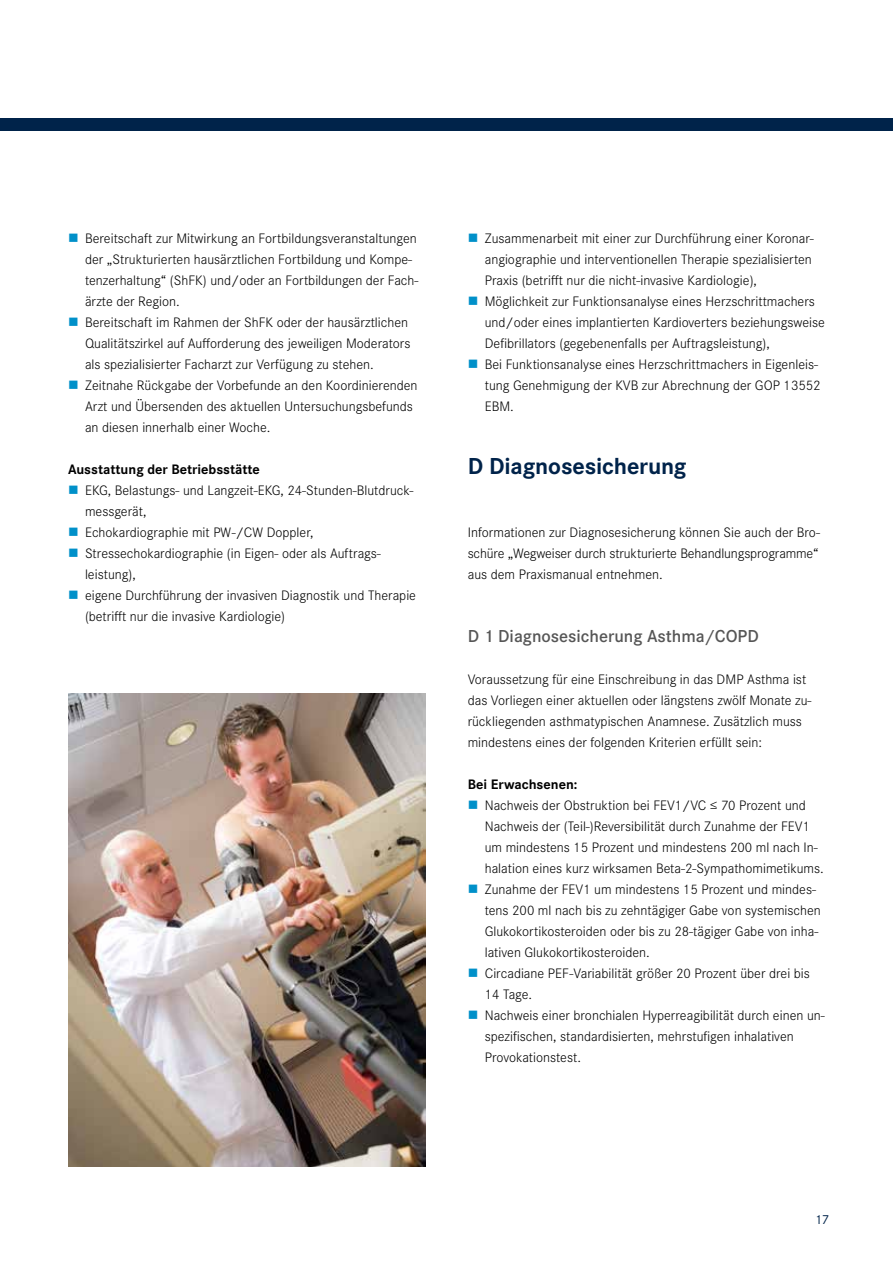
<style>
.page{position:relative;width:893px;height:1263px;background:#fff}
.page>*{position:absolute;margin:0;border:0;box-sizing:border-box;transform-origin:0 0}
.t1{font:700 24px "Corporate S";letter-spacing:-.01em;color:#00234a}
.t2{font:600 18px "Corporate S";color:#565656}
.t3{font:300 14.25px/21px "Corporate S";color:#000}
.t4{font:700 14.25px "Corporate S";color:#000}
.t5{font:13.5px "Corporate S";color:#00234a}
</style>
<div class="page">
<div style="left:0;top:118px;width:893px;height:13px;background:#00234a"></div>
<img style="left:68px;top:693px;width:357px;height:474px">
<p class="t3" style="left:85px;top:227px;width:335px">Bereitschaft zur Mitwirkung an Fortbildungsveranstaltungen der „Strukturierten hausärztlichen Fortbildung und Kompe&shy;tenzerhaltung“ (ShFK) und/oder an Fortbildungen der Fach&shy;ärzte der Region.<br>Bereitschaft im Rahmen der ShFK oder der hausärztlichen Qualitätszirkel auf Aufforderung des jeweiligen Moderators als spezialisierter Facharzt zur Verfügung zu stehen.<br>Zeitnahe Rückgabe der Vorbefunde an den Koordinierenden Arzt und Übersenden des aktuellen Untersuchungsbefunds an diesen innerhalb einer Woche.</p>
<p class="t4" style="left:68px;top:459px;width:193px">Ausstattung der Betriebsstätte</p>
<p class="t3" style="left:85px;top:479px;width:333px">EKG, Belastungs- und Langzeit-EKG, 24-Stunden-Blutdruck&shy;messgerät,<br>Echokardiographie mit PW-/CW Doppler, Stressechokardiographie (in Eigen- oder als Auftrags&shy;leistung),<br>eigene Durchführung der invasiven Diagnostik und Therapie (betrifft nur die invasive Kardiologie)</p>
<p class="t3" style="left:485px;top:227px;width:342px">Zusammenarbeit mit einer zur Durchführung einer Koronar&shy;angiographie und interventionellen Therapie spezialisierten Praxis (betrifft nur die nicht-invasive Kardiologie),<br>Möglichkeit zur Funktionsanalyse eines Herzschrittmachers und/oder eines implantierten Kardioverters beziehungsweise Defibrillators (gegebenenfalls per Auftragsleistung),<br>Bei Funktionsanalyse eines Herzschrittmachers in Eigenleis&shy;tung Genehmigung der KVB zur Abrechnung der GOP 13552<br>EBM.</p>
<h1 class="t1" style="left:468px;top:449px;width:220px">D Diagnosesicherung</h1>
<p class="t3" style="left:468px;top:521px;width:354px;text-align:justify">Informationen zur Diagnosesicherung können Sie auch der Bro&shy;schüre „Wegweiser durch strukturierte Behandlungsprogramme“ aus dem Praxismanual entnehmen.</p>
<p class="t2" style="left:468px;top:624px;width:293px">D 1 Diagnosesicherung Asthma/COPD</p>
<p class="t3" style="left:468px;top:668px;width:345px">Voraussetzung für eine Einschreibung in das DMP Asthma ist das Vorliegen einer aktuellen oder längstens zwölf Monate zu&shy;rückliegenden asthmatypischen Anamnese. Zusätzlich muss mindestens eines der folgenden Kriterien erfüllt sein:</p>
<p class="t4" style="left:468px;top:774px;width:111px">Bei Erwachsenen:</p>
<p class="t3" style="left:485px;top:794px;width:342px">Nachweis der Obstruktion bei FEV1/VC ≤ 70 Prozent und Nachweis der (Teil-)Reversibilität durch Zunahme der FEV1 um mindestens 15 Prozent und mindestens 200 ml nach In&shy;halation eines kurz wirksamen Beta-2-Sympathomimetikums.<br>Zunahme der FEV1 um mindestens 15 Prozent und mindes&shy;tens 200 ml nach bis zu zehntägiger Gabe von systemischen Glukokortikosteroiden oder bis zu 28-tägiger Gabe von inha&shy;lativen Glukokortikosteroiden.<br>Circadiane PEF-Variabilität größer 20 Prozent über drei bis 14 Tage.<br>Nachweis einer bronchialen Hyperreagibilität durch einen un&shy;spezifischen, standardisierten, mehrstufigen inhalativen Provokationstest.</p>
<p class="t5" style="left:815px;top:1210px;width:16px">17</p>
</div>
